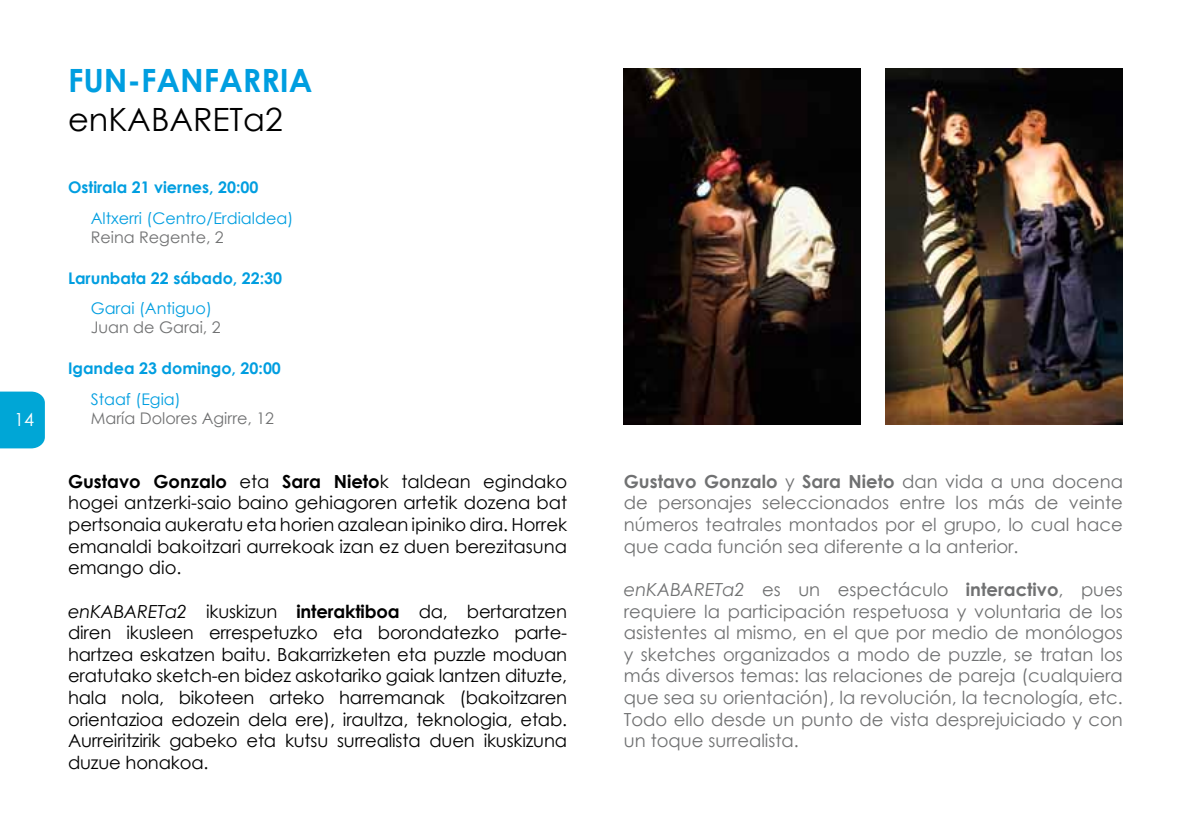
<style>
.page{position:relative;width:1191px;height:840px;background:#fff}
.page>*{position:absolute;margin:0;border:0;box-sizing:border-box;transform-origin:0 0}
.t1{font:700 32px "Century Gothic";color:#009ee0}
.t2{font:32px "Century Gothic";color:#000}
.t3{font:18px/21.6px "Century Gothic";letter-spacing:-.005em;color:#000;text-align:justify}
.t4{font:18px/21.6px "Century Gothic";color:#707172;text-align:justify}
.t5{font:18px "Century Gothic";color:#fff}
.t6{font:700 16px "Century Gothic";color:#009ee0}
.t7{font:16px "Century Gothic";color:#009ee0}
.t8{font:16px "Century Gothic";color:#707172}
.s1{font-weight:700}
.s2{font-style:italic}
</style>
<div class="page">
<div style="left:0;top:391px;width:45px;height:57px;background:#00a6d6"></div>
<img style="left:885px;top:68px;width:238px;height:356px">
<img style="left:624px;top:68px;width:237px;height:356px">
<p class="t5" style="left:14px;top:407px;width:21px">14</p>
<h1 class="t1" style="left:68px;top:56px;width:246px">FUN-FANFARRIA</h1>
<h1 class="t2" style="left:68px;top:97px;width:216px">enKABARETa2</h1>
<p class="t6" style="left:68px;top:175px;width:192px">Ostirala 21 viernes, 20:00</p>
<p class="t7" style="left:91px;top:206px;width:204px">Altxerri (Centro/Erdialdea)</p>
<p class="t8" style="left:91px;top:226px;width:135px">Reina Regente, 2</p>
<p class="t6" style="left:68px;top:265px;width:216px">Larunbata 22 sábado, 22:30</p>
<p class="t7" style="left:91px;top:297px;width:123px">Garai (Antiguo)</p>
<p class="t8" style="left:91px;top:316px;width:131px">Juan de Garai, 2</p>
<p class="t6" style="left:68px;top:356px;width:214px">Igandea 23 domingo, 20:00</p>
<p class="t7" style="left:91px;top:388px;width:91px">Staaf (Egia)</p>
<p class="t8" style="left:91px;top:407px;width:185px">María Dolores Agirre, 12</p>
<p class="t3" style="left:68px;top:470px;width:500px"><span class="s1">Gustavo Gonzalo</span> eta <span class="s1">Sara Nieto</span>k taldean egindako hogei antzerki-saio baino gehiagoren artetik dozena bat pertsonaia aukeratu eta horien azalean ipiniko dira. Horrek emanaldi bakoitzari aurrekoak izan ez duen berezitasuna emango dio.</p>
<p class="t3" style="left:68px;top:599px;width:500px"><span class="s2">enKABARETa2</span> ikuskizun <span class="s1">interaktiboa</span> da, bertaratzen diren ikusleen errespetuzko eta borondatezko parte&shy;hartzea eskatzen baitu. Bakarrizketen eta puzzle moduan eratutako sketch-en bidez askotariko gaiak lantzen dituzte, hala nola, bikoteen arteko harremanak (bakoitzaren orientazioa edozein dela ere), iraultza, teknologia, etab.<br>Aurreiritzirik gabeko eta kutsu surrealista duen ikuskizuna duzue honakoa.</p>
<p class="t4" style="left:624px;top:470px;width:500px"><span class="s1">Gustavo Gonzalo</span> y <span class="s1">Sara Nieto</span> dan vida a una docena de personajes seleccionados entre los más de veinte números teatrales montados por el grupo, lo cual hace que cada función sea diferente a la anterior.</p>
<p class="t4" style="left:624px;top:578px;width:500px"><span class="s2">enKABARETa2</span> es un espectáculo <span class="s1">interactivo</span>, pues requiere la participación respetuosa y voluntaria de los asistentes al mismo, en el que por medio de monólogos y sketches organizados a modo de puzzle, se tratan los más diversos temas: las relaciones de pareja (cualquiera que sea su orientación), la revolución, la tecnología, etc.<br>Todo ello desde un punto de vista desprejuiciado y con un toque surrealista.</p>
</div>
